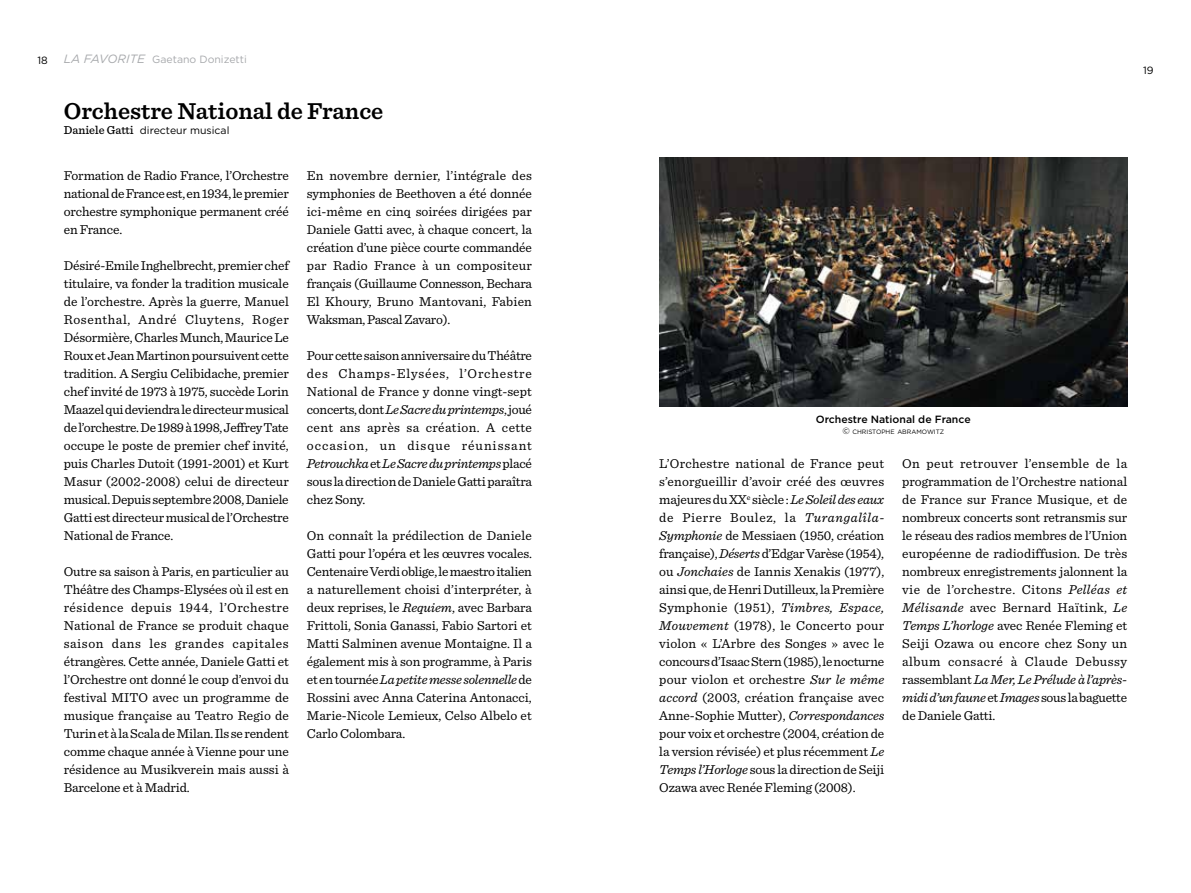
<style>
.page{position:relative;width:1191px;height:893px;background:#fff}
.page>*{position:absolute;margin:0;border:0;box-sizing:border-box;transform-origin:0 0}
.t1{font:600 24px "Sentinel";color:#000}
.t2{font:13.5px/18px "Sentinel";letter-spacing:-.01em;color:#000;text-align:justify}
.t3{font:10.5px "Gotham";color:#000}
.t4{font:10.5px "Gotham";color:#a7a9ac}
.t5{font:500 10.5px "Gotham";color:#000}
.t6{font:6.3px "Gotham";color:#000}
.s1{font-style:italic;font-size:12px}
.s2{font-family:"Sentinel";font-weight:500;font-size:12px}
.s3{font-style:italic}
.s4{font-size:9px}
</style>
<div class="page">
<img style="left:659px;top:157px;width:468px;height:250px">
<p class="t3" style="left:37px;top:53px;width:12px">18</p>
<p class="t4" style="left:64px;top:53px;width:185px"><span class="s1">LA FAVORITE</span> Gaetano Donizetti</p>
<h1 class="t1" style="left:64px;top:93px;width:321px">Orchestre National de France</h1>
<p class="t3" style="left:64px;top:124px;width:167px"><span class="s2">Daniele Gatti</span> directeur musical</p>
<p class="t2" style="left:64px;top:166px;width:227px">Formation de Radio France, l’Orchestre national de France est, en 1934, le premier orchestre symphonique permanent créé en France.</p>
<p class="t2" style="left:64px;top:256px;width:227px">Désiré-Emile Inghelbrecht, premier chef titulaire, va fonder la tradition musicale de l’orchestre. Après la guerre, Manuel Rosenthal, André Cluytens, Roger Désormière, Charles Munch, Maurice Le Roux et Jean Martinon poursuivent cette tradition. A Sergiu Celibidache, premier chef invité de 1973 à 1975, succède Lorin Maazel qui deviendra le directeur musical de l’orchestre. De 1989 à 1998, Jeffrey Tate occupe le poste de premier chef invité, puis Charles Dutoit (1991-2001) et Kurt Masur (2002-2008) celui de directeur musical. Depuis septembre 2008, Daniele Gatti est directeur musical de l’Orchestre National de France.</p>
<p class="t2" style="left:64px;top:562px;width:227px">Outre sa saison à Paris, en particulier au Théâtre des Champs-Elysées où il est en résidence depuis 1944, l’Orchestre National de France se produit chaque saison dans les grandes capitales étrangères. Cette année, Daniele Gatti et l’Orchestre ont donné le coup d’envoi du festival MITO avec un programme de musique française au Teatro Regio de Turin et à la Scala de Milan. Ils se rendent comme chaque année à Vienne pour une résidence au Musikverein mais aussi à Barcelone et à Madrid.</p>
<p class="t2" style="left:307px;top:166px;width:227px">En novembre dernier, l’intégrale des symphonies de Beethoven a été donnée ici-même en cinq soirées dirigées par Daniele Gatti avec, à chaque concert, la création d’une pièce courte commandée par Radio France à un compositeur français (Guillaume Connesson, Bechara El Khoury, Bruno Mantovani, Fabien Waksman, Pascal Zavaro).</p>
<p class="t2" style="left:307px;top:346px;width:227px">Pour cette saison anniversaire du Théâtre des Champs-Elysées, l’Orchestre National de France y donne vingt-sept concerts, dont <span class="s3">Le Sacre du printemps</span>, joué cent ans après sa création. A cette occasion, un disque réunissant <span class="s3">Petrouchka</span> et <span class="s3">Le Sacre du printemps</span> placé sous la direction de Daniele Gatti paraîtra chez Sony.</p>
<p class="t2" style="left:307px;top:525px;width:227px">On connaît la prédilection de Daniele Gatti pour l’opéra et les œuvres vocales.<br>Centenaire Verdi oblige, le maestro italien a naturellement choisi d’interpréter, à deux reprises, le <span class="s3">Requiem</span>, avec Barbara Frittoli, Sonia Ganassi, Fabio Sartori et Matti Salminen avenue Montaigne. Il a également mis à son programme, à Paris et en tournée <span class="s3">La petite messe solennelle</span> de Rossini avec Anna Caterina Antonacci, Marie-Nicole Lemieux, Celso Albelo et Carlo Colombara.</p>
<p class="t3" style="left:1143px;top:63px;width:12px">19</p>
<p class="t5" style="left:815px;top:413px;width:156px">Orchestre National de France</p>
<p class="t6" style="left:842px;top:427px;width:103px"><span class="s4">©</span> CHRISTOPHE ABRAMOWITZ</p>
<p class="t2" style="left:659px;top:454px;width:226px">L’Orchestre national de France peut s’enorgueillir d’avoir créé des œuvres majeures du XX<sup>e</sup> siècle : <span class="s3">Le Soleil des eaux </span>de Pierre Boulez, la <span class="s3">Turangalîla-Symphonie</span> de Messiaen (1950, création française), <span class="s3">Déserts</span> d’Edgar Varèse (1954), ou <span class="s3">Jonchaies</span> de Iannis Xenakis (1977), ainsi que, de Henri Dutilleux, la Première Symphonie (1951), <span class="s3">Timbres, Espace, Mouvement</span> (1978), le Concerto pour violon « L’Arbre des Songes » avec le concours d’Isaac Stern (1985), le nocturne pour violon et orchestre <span class="s3">Sur le même accord</span> (2003, création française avec Anne-Sophie Mutter), <span class="s3">Correspondances </span>pour voix et orchestre (2004, création de la version révisée) et plus récemment <span class="s3">Le Temps l’Horloge</span> sous la direction de Seiji Ozawa avec Renée Fleming (2008).</p>
<p class="t2" style="left:902px;top:454px;width:226px">On peut retrouver l’ensemble de la programmation de l’Orchestre national de France sur France Musique, et de nombreux concerts sont retransmis sur le réseau des radios membres de l’Union européenne de radiodiffusion. De très nombreux enregistrements jalonnent la vie de l’orchestre. Citons <span class="s3">Pelléas et Mélisande</span> avec Bernard Haïtink, <span class="s3">Le Temps L’horloge</span> avec Renée Fleming et Seiji Ozawa ou encore chez Sony un album consacré à Claude Debussy rassemblant <span class="s3">La Mer, Le Prélude à l’après&shy;midi d’un faune</span> et <span class="s3">Images</span> sous la baguette de Daniele Gatti.</p>
</div>
